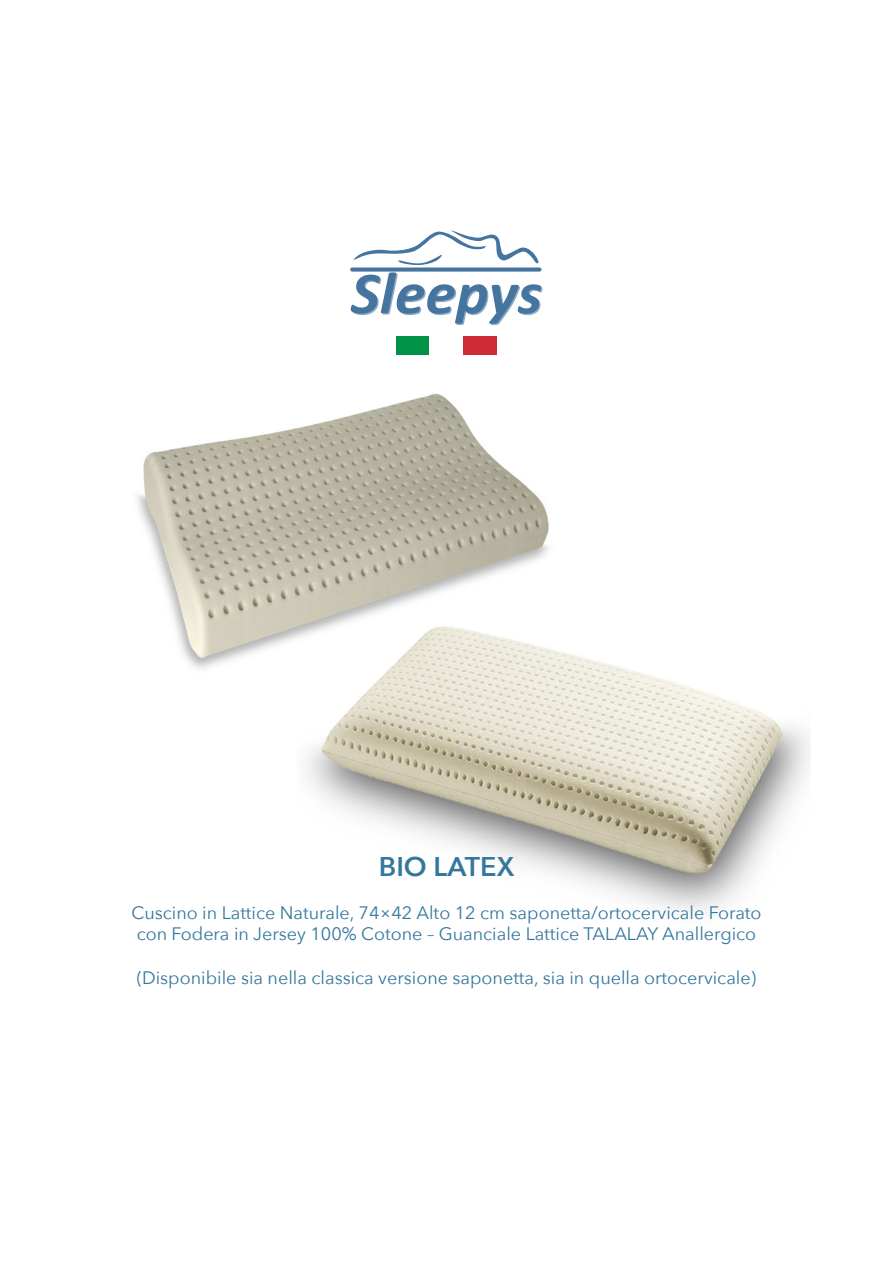
<style>
.page{position:relative;width:893px;height:1263px;background:#fff}
.page>*{position:absolute;margin:0;border:0;box-sizing:border-box;transform-origin:0 0}
.t1{font:italic 700 59.85px "Calibri";color:#45749e;scale:1.04 1}
.t2{font:600 27px "Avenir Next";color:#34779e}
.t3{font:18px/21.6px "Avenir Next";color:#34779e}
</style>
<div class="page">
<img style="left:137px;top:336px;width:673px;height:576px">
<div style="left:351px;top:268px;width:190px;height:3px;border:1px solid #45749e;border-radius:2px"></div>
<svg style="left:353px;top:230px;width:186px;height:35px"></svg>
<div style="left:397px;top:336px;width:33px;height:19px;background:#009246"></div>
<div style="left:430px;top:336px;width:33px;height:19px;background:#fff"></div>
<div style="left:463px;top:336px;width:33px;height:19px;background:#ce2b37"></div>
<h1 class="t1" style="left:352px;top:252px;width:186px">Sleepys</h1>
<h2 class="t2" style="left:379px;top:843px;width:137px">BIO LATEX</h2>
<p class="t3" style="left:131px;top:901px;width:632px">Cuscino in Lattice Naturale, 74×42 Alto 12 cm saponetta/ortocervicale Forato con Fodera in Jersey 100% Cotone – Guanciale Lattice TALALAY Anallergico</p>
<p class="t3" style="left:137px;top:966px;width:621px">(Disponibile sia nella classica versione saponetta, sia in quella ortocervicale)</p>
</div>
